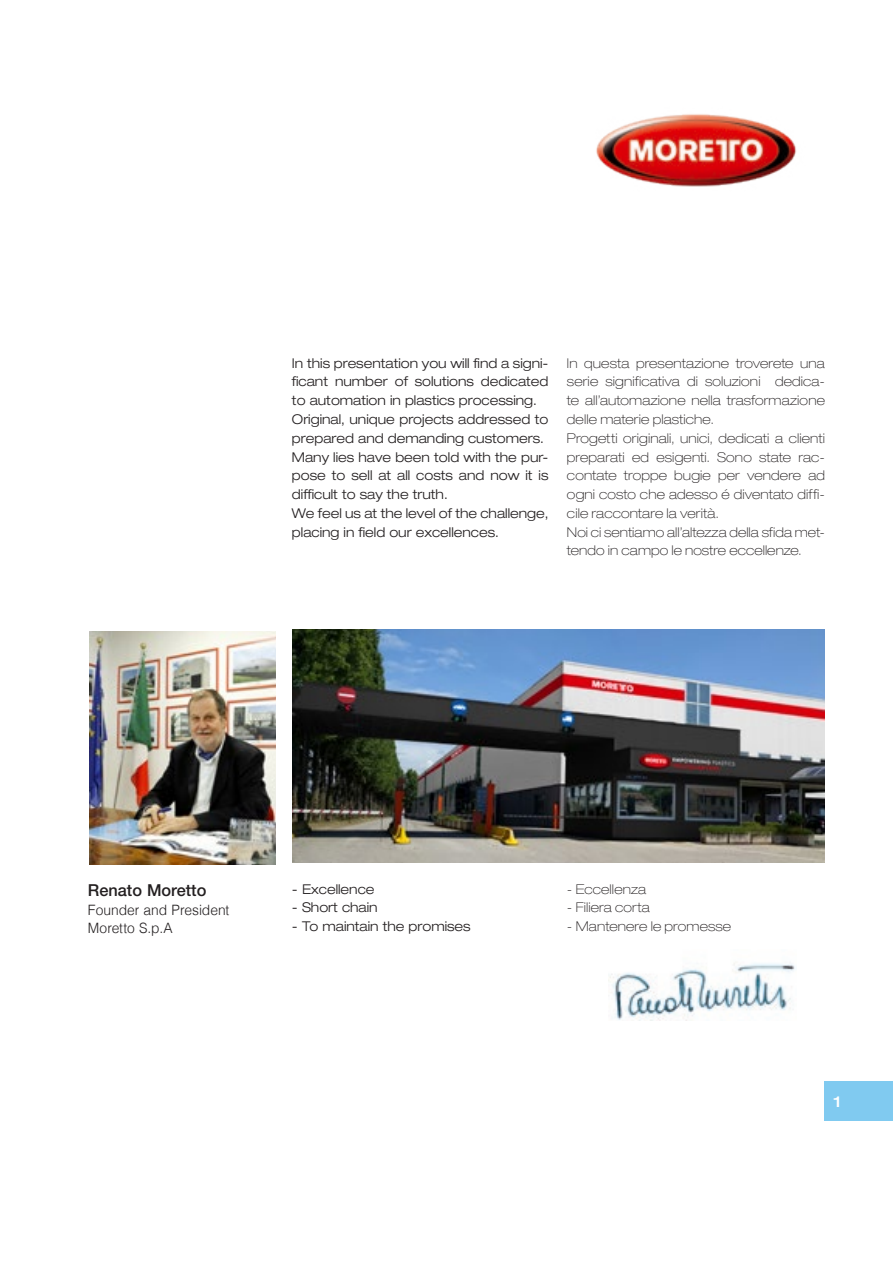
<style>
.page{position:relative;width:893px;height:1263px;background:#fff}
.page>*{position:absolute;margin:0;border:0;box-sizing:border-box;transform-origin:0 0}
.Normale{font:500 16.5px "Helvetica Neue LT Std";color:#231f20}
.t1{font:500 expanded 15px "Helvetica Neue";color:#fff}
.Normale-2{font:300 14.25px "Helvetica";color:#231f20}
.Normale-3{font:100 expanded 13.5px/18.8px "Helvetica Neue";letter-spacing:.01em;color:#231f20;text-align:justify}
.Normale-4{font:300 expanded 13.5px/18.8px "Helvetica Neue";color:#231f20;text-align:justify}
</style>
<div class="page">
<div style="left:825px;top:1081px;width:68px;height:40px;background:#80caf0"></div>
<img style="left:596px;top:114px;width:201px;height:73px">
<img style="left:609px;top:963px;width:186px;height:58px">
<img style="left:293px;top:630px;width:532px;height:233px">
<img style="left:89px;top:631px;width:186px;height:234px">
<p class="Normale-4" style="left:292px;top:353px;width:258px">In this presentation you will find a signi&shy;ficant number of solutions dedicated to automation in plastics processing.</p>
<p class="Normale-4" style="left:292px;top:410px;width:258px">Original, unique projects addressed to prepared and demanding customers.</p>
<p class="Normale-4" style="left:292px;top:447px;width:258px">Many lies have been told with the pur&shy;pose to sell at all costs and now it is difficult to say the truth.</p>
<p class="Normale-4" style="left:292px;top:503px;width:258px">We feel us at the level of the challenge, placing in field our excellences.</p>
<p class="Normale-3" style="left:567px;top:353px;width:259px">In questa presentazione troverete una serie significativa di soluzioni dedica&shy;te all’automazione nella trasformazione delle materie plastiche.</p>
<p class="Normale-3" style="left:567px;top:428px;width:259px">Progetti originali, unici, dedicati a clienti preparati ed esigenti. Sono state rac&shy;contate troppe bugie per vendere ad ogni costo che adesso é diventato diffi&shy;cile raccontare la verità.</p>
<p class="Normale-3" style="left:567px;top:522px;width:259px">Noi ci sentiamo all’altezza della sfida met&shy;tendo in campo le nostre eccellenze.</p>
<p class="Normale" style="left:88px;top:880px;width:120px">Renato Moretto</p>
<p class="Normale-2" style="left:88px;top:897px;width:143px">Founder and President</p>
<p class="Normale-2" style="left:88px;top:916px;width:86px">Moretto S.p.A</p>
<p class="Normale-4" style="left:292px;top:879px;width:84px">- Excellence</p>
<p class="Normale-4" style="left:292px;top:898px;width:87px">- Short chain</p>
<p class="Normale-4" style="left:292px;top:917px;width:180px">- To maintain the promises</p>
<p class="Normale-3" style="left:567px;top:879px;width:81px">- Eccellenza</p>
<p class="Normale-3" style="left:567px;top:898px;width:84px">- Filiera corta</p>
<p class="Normale-3" style="left:567px;top:917px;width:166px">- Mantenere le promesse</p>
<p class="t1" style="left:833px;top:1092px;width:9px">1</p>
</div>
